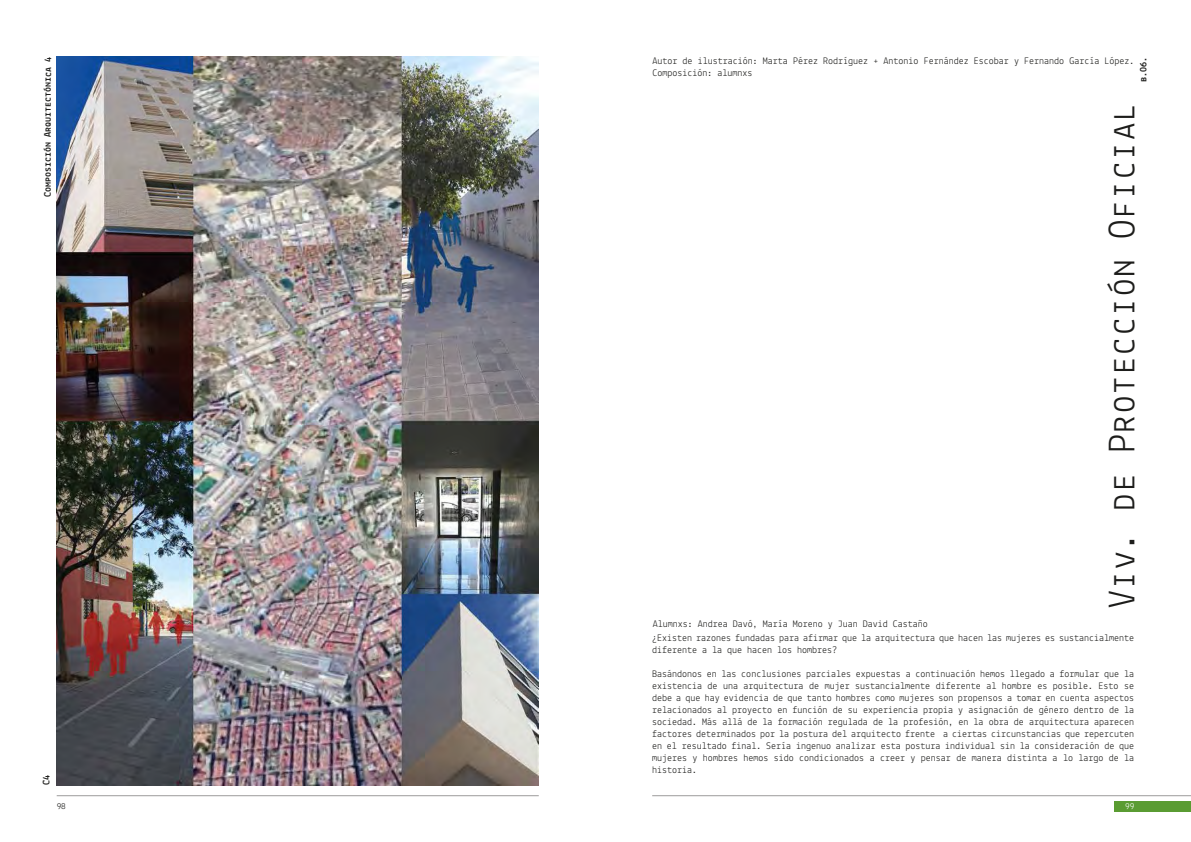
<style>
.page{position:relative;width:1191px;height:842px;background:#fff}
.page>*{position:absolute;margin:0;border:0;box-sizing:border-box;transform-origin:0 0}
.t1{font:39px "Lekton";color:#1d1d1b}
.t2{font:10px/12px "Lekton";color:#1d1d1b}
.t3{font:700 10px "Lekton";letter-spacing:-.005em;color:#1d1d1b}
.t4{font:9px "Lekton";color:#1d1d1b}
.t5{font:9px "Lekton";color:#fff}
</style>
<div class="page">
<div style="left:1114px;top:801px;width:77px;height:11px;background:#5a9c32"></div>
<hr style="left:652px;top:795px;width:539px;height:1px;background:#9c9b9b">
<hr style="left:57px;top:795px;width:482px;height:1px;background:#9c9b9b">
<img style="left:57px;top:57px;width:482px;height:728px">
<p class="t3" style="left:42px;top:197px;width:142px;rotate:-90deg">Composición Arquitectónica 4</p>
<p class="t3" style="left:40px;top:785px;width:12px;rotate:-90deg">C4</p>
<p class="t2" style="left:652px;top:55px;width:483px">Autor de ilustración: Marta Pérez Rodríguez + Antonio Fernández Escobar y Fernando García López.<br>Composición: alumnxs</p>
<p class="t3" style="left:1137px;top:82px;width:27px;rotate:-90deg">b.06.</p>
<h1 class="t1" style="left:1098px;top:609px;width:509px;rotate:-90deg">Viv. de Protección Oficial</h1>
<p class="t2" style="left:652px;top:632px;width:483px">¿Existen razones fundadas para afirmar que la arquitectura que hacen las mujeres es sustancialmente diferente a la que hacen los hombres?</p>
<p class="t2" style="left:652px;top:668px;width:484px;text-align:justify">Basándonos en las conclusiones parciales expuestas a continuación hemos llegado a formular que la existencia de una arquitectura de mujer sustancialmente diferente al hombre es posible. Esto se debe a que hay evidencia de que tanto hombres como mujeres son propensos a tomar en cuenta aspectos relacionados al proyecto en función de su experiencia propia y asignación de género dentro de la sociedad. Más allá de la formación regulada de la profesión, en la obra de arquitectura aparecen factores determinados por la postura del arquitecto frente a ciertas circunstancias que repercuten en el resultado final. Sería ingenuo analizar esta postura individual sin la consideración de que mujeres y hombres hemos sido condicionados a creer y pensar de manera distinta a lo largo de la historia.</p>
<p class="t2" style="left:652px;top:617px;width:276px">Alumnxs: Andrea Davó, María Moreno y Juan David Castaño</p>
<p class="t4" style="left:57px;top:800px;width:10px">98</p>
<p class="t5" style="left:1125px;top:800px;width:10px">99</p>
</div>
